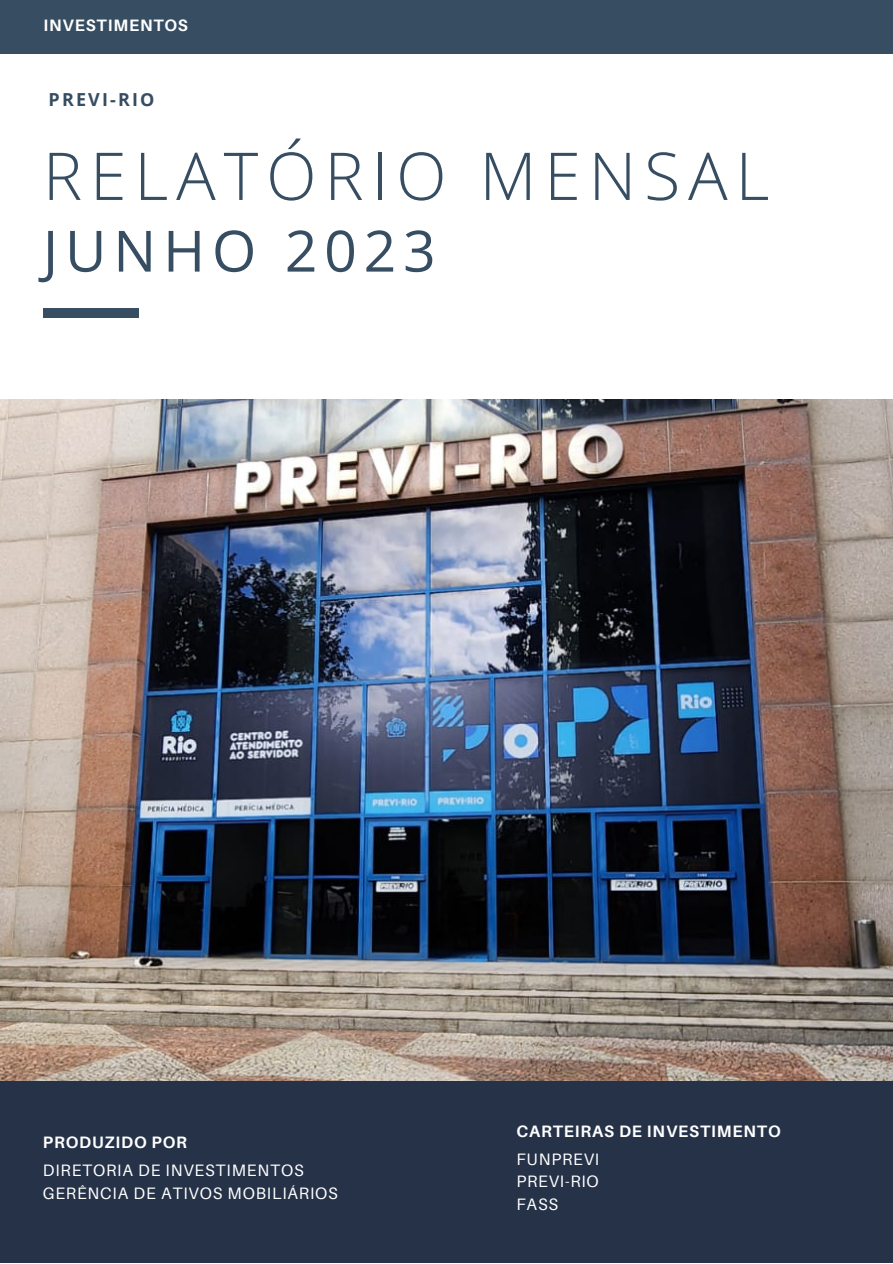
<style>
.page{position:relative;width:893px;height:1264px;background:#fff}
.page>*{position:absolute;margin:0;border:0;box-sizing:border-box;transform-origin:0 0}
.t1{font:300 66px "Open Sans";letter-spacing:.12em;color:#364d62}
.t2{font:57px "Open Sans";letter-spacing:.12em;color:#364d62}
.t3{font:700 18px "Open Sans";letter-spacing:.12em;color:#364d62}
.t4{font:16.5px "Aileron";letter-spacing:.05em;color:#fff}
.t5{font:700 16.5px "Aileron";letter-spacing:.05em;color:#fff}
</style>
<div class="page">
<img style="left:0;top:399px;width:892px;height:682px">
<div style="left:0;top:0;width:892px;height:54px;background:#364d62"></div>
<div style="left:0;top:1081px;width:892px;height:181px;background:#253248"></div>
<div style="left:43px;top:308px;width:95px;height:9px;background:#364d62"></div>
<p class="t5" style="left:43px;top:15px;width:146px">INVESTIMENTOS</p>
<p class="t3" style="left:49px;top:87px;width:107px">PREVI-RIO</p>
<p class="t1" style="left:43px;top:129px;width:728px">RELATÓRIO MENSAL</p>
<p class="t2" style="left:43px;top:211px;width:394px">JUNHO 2023</p>
<p class="t5" style="left:43px;top:1132px;width:146px">PRODUZIDO POR</p>
<p class="t4" style="left:43px;top:1160px;width:262px">DIRETORIA DE INVESTIMENTOS</p>
<p class="t4" style="left:43px;top:1182px;width:296px">GERÊNCIA DE ATIVOS MOBILIÁRIOS</p>
<p class="t5" style="left:516px;top:1120px;width:266px">CARTEIRAS DE INVESTIMENTO</p>
<p class="t4" style="left:516px;top:1148px;width:84px">FUNPREVI</p>
<p class="t4" style="left:516px;top:1171px;width:84px">PREVI-RIO</p>
<p class="t4" style="left:516px;top:1193px;width:43px">FASS</p>
</div>
